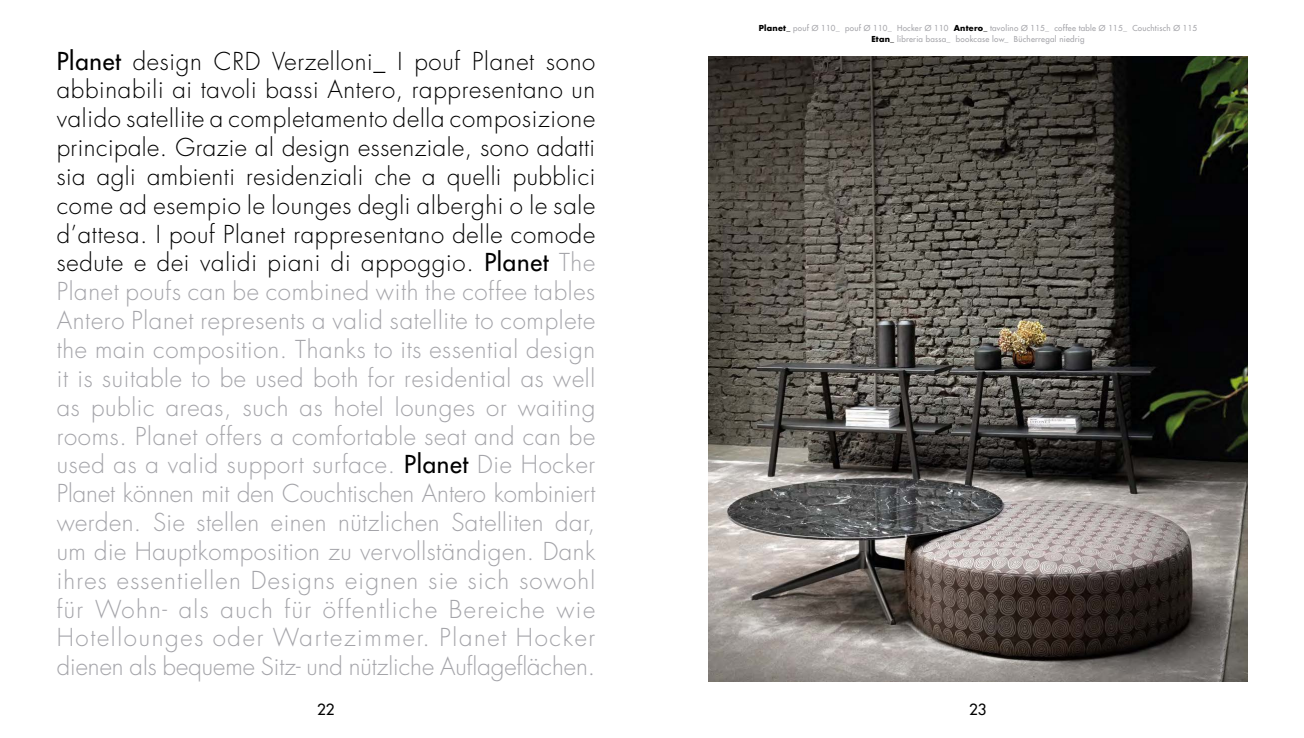
<style>
.page{position:relative;width:1304px;height:738px;background:#fff}
.page>*{position:absolute;margin:0;border:0;box-sizing:border-box;transform-origin:0 0}
.t1{font:300 24px/28.8px "Futura Std";color:#a4a4a9;text-align:justify}
.t2{font:500 15px "Futura Std";color:#000}
.t3{font:500 8px/11px "Futura Std";letter-spacing:.03em;color:#a4a4a9;text-align:center}
.s1{font-weight:500;color:#000}
.s2{color:#000}
.s3{font-weight:700;color:#000}
</style>
<div class="page">
<img style="left:709px;top:57px;width:538px;height:623px">
<p class="t1" style="left:57px;top:47px;width:540px"><span class="s1">Planet</span> <span class="s2">design CRD Verzelloni_ I pouf Planet sono abbinabili ai tavoli bassi Antero, rappresentano un valido satellite a completamento della composizione principale. Grazie al design essenziale, sono adatti sia agli ambienti residenziali che a quelli pubblici come ad esempio le lounges degli alberghi o le sale d’attesa. I pouf Planet rappresentano delle comode sedute e dei validi piani di appoggio.</span> <span class="s1">Planet</span> The Planet poufs can be combined with the coffee tables Antero Planet represents a valid satellite to complete the main composition. Thanks to its essential design it is suitable to be used both for residential as well as public areas, such as hotel lounges or waiting rooms. Planet offers a comfortable seat and can be used as a valid support surface. <span class="s1">Planet</span> Die Hocker Planet können mit den Couchtischen Antero kombiniert werden. Sie stellen einen nützlichen Satelliten dar, um die Hauptkomposition zu vervollständigen. Dank ihres essentiellen Designs eignen sie sich sowohl für Wohn- als auch für öffentliche Bereiche wie Hotellounges oder Wartezimmer. Planet Hocker dienen als bequeme Sitz- und nützliche Auflageflächen.</p>
<p class="t3" style="left:759px;top:23px;width:440px"><span class="s3">Planet</span><span class="s2">_</span> pouf Ø 110_ pouf Ø 110_ Hocker Ø 110 <span class="s3">Antero</span><span class="s2">_</span> tavolino Ø 115_ coffee table Ø 115_ Couchtisch Ø 115<br><span class="s3">Etan</span><span class="s2">_</span> libreria bassa_ bookcase low_ Bücherregal niedrig</p>
<p class="t2" style="left:317px;top:699px;width:19px">22</p>
<p class="t2" style="left:969px;top:699px;width:19px">23</p>
</div>
